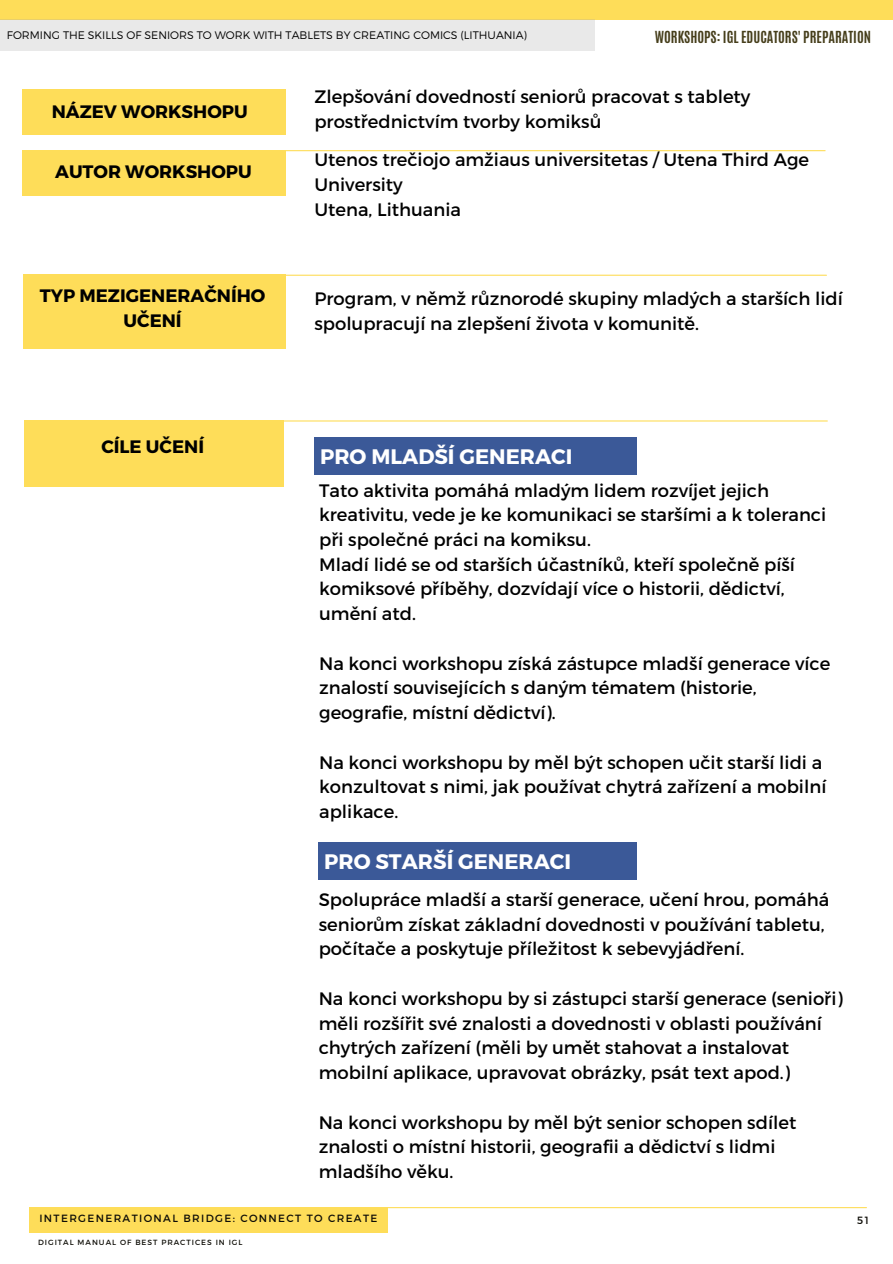
<style>
.page{position:relative;width:893px;height:1264px;background:#fff}
.page>*{position:absolute;margin:0;border:0;box-sizing:border-box;transform-origin:0 0}
.t1{font:700 21px "Montserrat";color:#fff}
.t2{font:18px/24.8px "Montserrat";color:#000}
.t3{font:700 18px/24.8px "Montserrat";color:#000;text-align:center}
.t4{font:700 13.8px "Antonio";color:#463e1b}
.t5{font:300 10.95px "Montserrat";color:#000}
.t6{font:10.5px "Montserrat";letter-spacing:.13em;color:#0e0d07}
.t7{font:7.5px "Montserrat";letter-spacing:.13em;color:#0e0d07}
</style>
<div class="page">
<div style="left:29px;top:1206px;width:359px;height:26px;background:#fedd59"></div>
<hr style="left:379px;top:1206px;width:487px;height:2px;background:#fedd59">
<div style="left:0;top:0;width:892px;height:20px;background:#fedd59"></div>
<div style="left:24px;top:420px;width:259px;height:67px;background:#fedd59"></div>
<div style="left:22px;top:89px;width:263px;height:46px;background:#fedd59"></div>
<div style="left:22px;top:150px;width:263px;height:45px;background:#fedd59"></div>
<div style="left:23px;top:275px;width:262px;height:73px;background:#fedd59"></div>
<div style="left:319px;top:842px;width:317px;height:37px;background:#3b5998"></div>
<hr style="left:284px;top:150px;width:541px;height:1px;background:#fedd59">
<hr style="left:282px;top:275px;width:544px;height:1px;background:#fedd59">
<hr style="left:281px;top:420px;width:546px;height:1px;background:#fedd59">
<div style="left:314px;top:437px;width:322px;height:37px;background:#3b5998"></div>
<div style="left:0;top:20px;width:594px;height:31px;background:#e9e9e9"></div>
<p class="t5" style="left:7px;top:28px;width:521px">FORMING THE SKILLS OF SENIORS TO WORK WITH TABLETS BY CREATING COMICS (LITHUANIA)</p>
<p class="t4" style="left:654px;top:27px;width:218px">WORKSHOPS: IGL EDUCATORS' PREPARATION</p>
<p class="t3" style="left:52px;top:98px;width:197px">NÁZEV WORKSHOPU</p>
<p class="t2" style="left:314px;top:84px;width:437px">Zlepšování dovedností seniorů pracovat s tablety prostřednictvím tvorby komiksů</p>
<p class="t3" style="left:55px;top:159px;width:198px">AUTOR WORKSHOPU</p>
<p class="t2" style="left:314px;top:147px;width:496px">Utenos trečiojo amžiaus universitetas / Utena Third Age<br>University<br>Utena, Lithuania</p>
<p class="t3" style="left:40px;top:282px;width:227px">TYP MEZIGENERAČNÍHO<br>UČENÍ</p>
<p class="t2" style="left:314px;top:285px;width:530px">Program, v němž různorodé skupiny mladých a starších lidí spolupracují na zlepšení života v komunitě.</p>
<p class="t3" style="left:101px;top:434px;width:104px">CÍLE UČENÍ</p>
<p class="t1" style="left:320px;top:443px;width:254px">PRO MLADŠÍ GENERACI</p>
<p class="t2" style="left:319px;top:477px;width:508px">Tato aktivita pomáhá mladým lidem rozvíjet jejich kreativitu, vede je ke komunikaci se staršími a k toleranci při společné práci na komiksu.<br>Mladí lidé se od starších účastníků, kteří společně píší komiksové příběhy, dozvídají více o historii, dědictví, umění atd.</p>
<p class="t2" style="left:319px;top:650px;width:512px">Na konci workshopu získá zástupce mladší generace více znalostí souvisejících s daným tématem (historie, geografie, místní dědictví).</p>
<p class="t2" style="left:319px;top:749px;width:508px">Na konci workshopu by měl být schopen učit starší lidi a konzultovat s nimi, jak používat chytrá zařízení a mobilní aplikace.</p>
<p class="t1" style="left:324px;top:847px;width:248px">PRO STARŠÍ GENERACI</p>
<p class="t2" style="left:319px;top:886px;width:512px">Spolupráce mladší a starší generace, učení hrou, pomáhá seniorům získat základní dovednosti v používání tabletu, počítače a poskytuje příležitost k sebevyjádření.</p>
<p class="t2" style="left:319px;top:985px;width:525px">Na konci workshopu by si zástupci starší generace (senioři) měli rozšířit své znalosti a dovednosti v oblasti používání chytrých zařízení (měli by umět stahovat a instalovat mobilní aplikace, upravovat obrázky, psát text apod.)</p>
<p class="t2" style="left:319px;top:1108px;width:479px">Na konci workshopu by měl být senior schopen sdílet znalosti o místní historii, geografii a dědictví s lidmi mladšího věku.</p>
<p class="t6" style="left:39px;top:1211px;width:339px">INTERGENERATIONAL BRIDGE: CONNECT TO CREATE</p>
<p class="t7" style="left:38px;top:1237px;width:206px">DIGITAL MANUAL OF BEST PRACTICES IN IGL</p>
<p class="t6" style="left:857px;top:1212px;width:13px">51</p>
</div>
